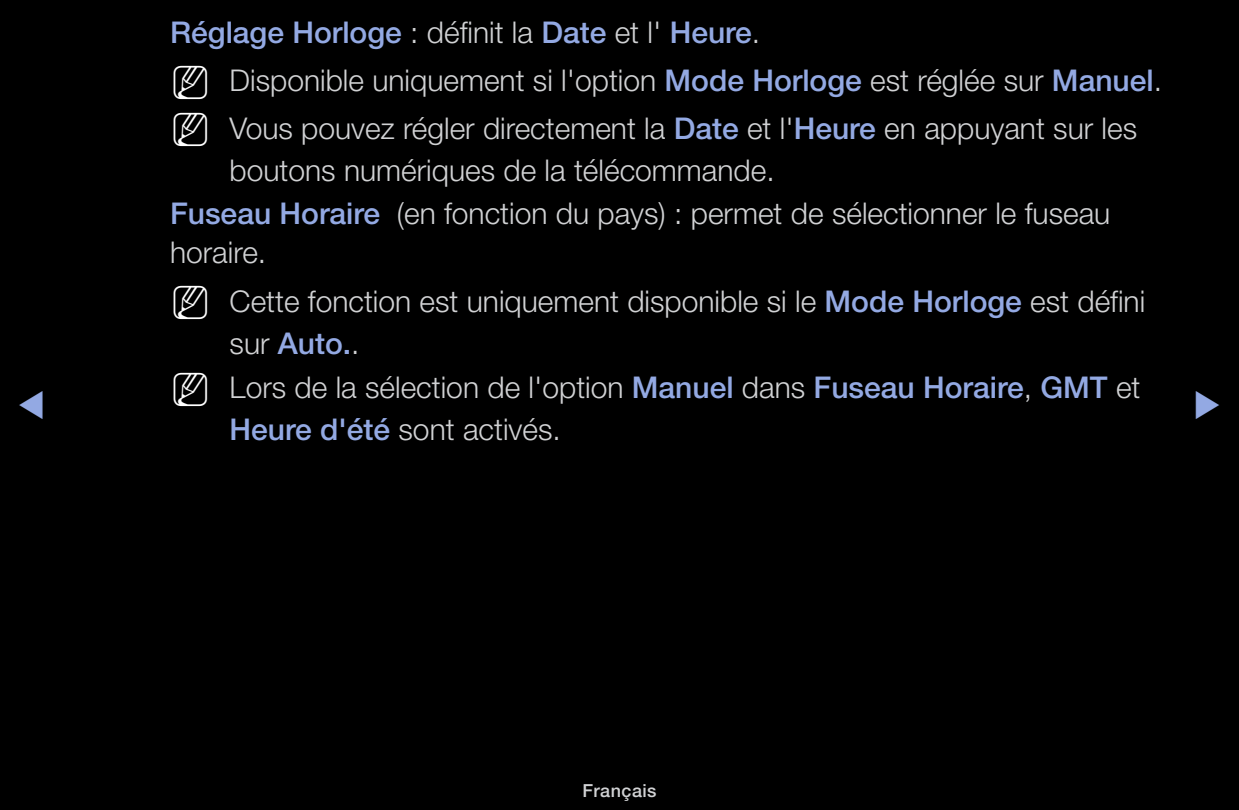
<style>
.page{position:relative;width:1239px;height:810px;background:#000}
.page>*{position:absolute;margin:0;border:0;box-sizing:border-box;transform-origin:0 0}
.t1{font:36px "Smr 00 All";color:#93a9e3}
.t2{font:300 30px/43.2px "Helvetica Neue LT Pro";color:#d1d2d4}
.t3{font:500 18px "Helvetica Neue LT Pro";letter-spacing:.025em;color:#d1d2d4}
.s1{font-weight:500;color:#93a9e3}
</style>
<div class="page">
<p class="t2" style="left:230px;top:7px;width:934px;line-height:48.2px;text-indent:-60px"><span class="s1">Réglage Horloge</span> : définit la <span class="s1">Date</span> et l' <span class="s1">Heure</span>.<br>Disponible uniquement si l'option <span class="s1">Mode Horloge</span> est réglée sur <span class="s1">Manuel</span>.<br>Vous pouvez régler directement la <span class="s1">Date</span> et l'<span class="s1">Heure</span> en appuyant sur les</p>
<p class="t2" style="left:170px;top:148px;width:942px;text-indent:60px">boutons numériques de la télécommande.<br><span class="s1">Fuseau Horaire</span> (en fonction du pays) : permet de sélectionner le fuseau</p>
<p class="t2" style="left:230px;top:228px;width:917px;line-height:48.8px;text-indent:-60px">horaire.<br>Cette fonction est uniquement disponible si le <span class="s1">Mode Horloge</span> est défini</p>
<p class="t2" style="left:230px;top:321px;width:912px">sur <span class="s1">Auto.</span>.<br>Lors de la sélection de l'option <span class="s1">Manuel</span> dans <span class="s1">Fuseau Horaire</span>, <span class="s1">GMT</span> et<br><span class="s1">Heure d'été</span> sont activés.</p>
<p class="t1" style="left:19px;top:380px;width:28px">◀</p>
<p class="t1" style="left:1193px;top:380px;width:28px">▶</p>
<p class="t3" style="left:582px;top:779px;width:76px">Français</p>
</div>
